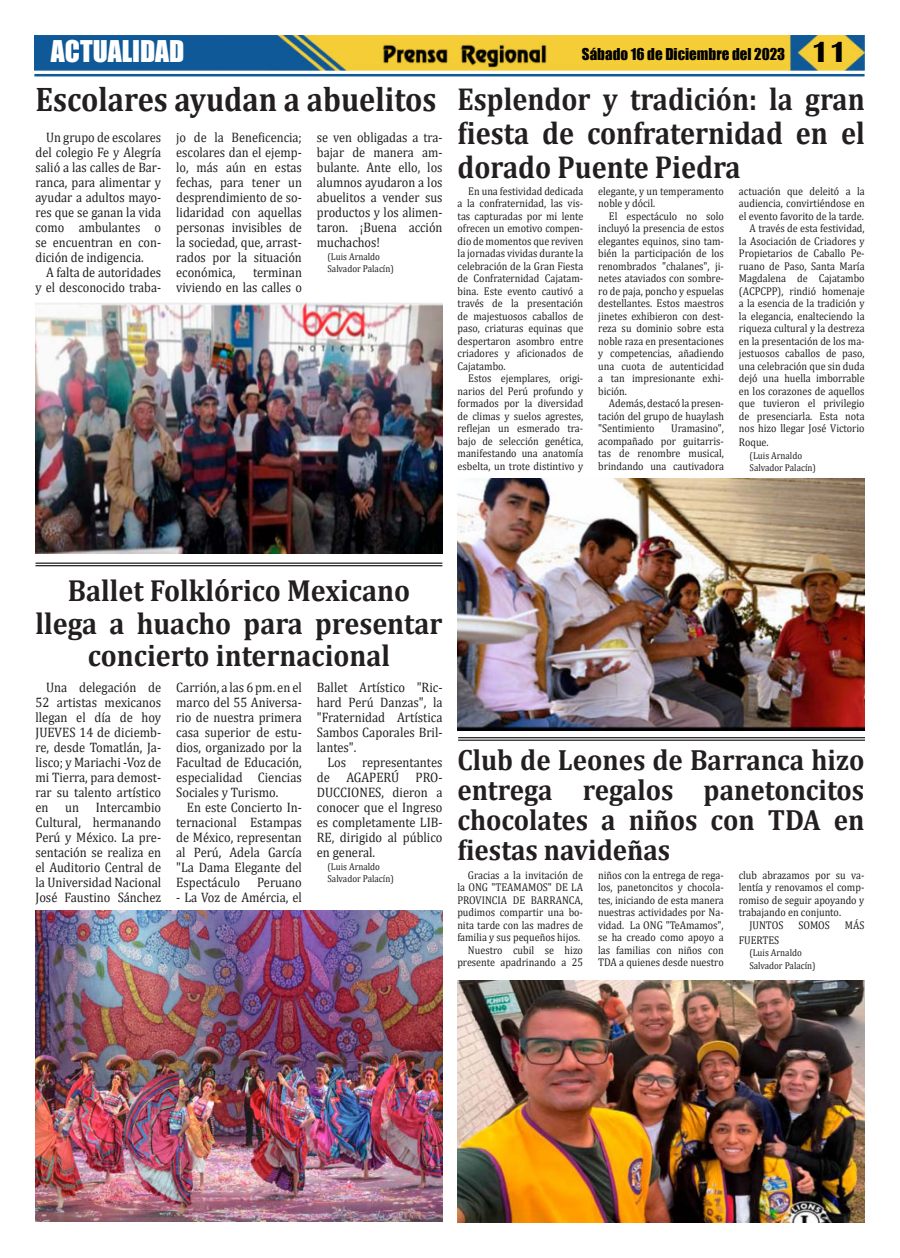
<style>
.page{position:relative;width:900px;height:1258px;background:#fff}
.page>*{position:absolute;margin:0;border:0;box-sizing:border-box;transform-origin:0 0}
.t1{font:700 34.25px "Cambria";color:#231f20;scale:.89 1}
.t2{font:700 31.88px/33.8px "Cambria";color:#231f20;text-align:justify;scale:.89 1}
.t3{font:700 30.62px/32.5px "Cambria";color:#231f20;text-align:center;scale:.92 1}
.t4{font:700 29.38px/30px "Cambria";color:#231f20;text-align:justify;scale:.92 1}
.t5{font:27.5px "Impact";color:#fff}
.t6{font:15px "Impact";color:#000}
.t7{font:13.75px/15px "Cambria";color:#231f20;text-align:justify;scale:.91 1}
.t8{font:13.75px/15px "Cambria";color:#231f20;text-align:justify;scale:.9 1}
.t9{font:11.25px/12.5px "Cambria";color:#231f20;text-align:justify;scale:.9 1}
.t10{font:10px/12.5px "Cambria";color:#231f20;scale:.9 1}
.s1{font-family:"Britannic";font-weight:700;font-size:30px}
</style>
<div class="page">
<img style="left:34px;top:35px;width:831px;height:36px">
<hr style="left:34px;top:74px;width:831px;height:2px;background:#0f5998">
<img style="left:380px;top:41px;width:169px;height:27px">
<hr style="left:36px;top:563px;width:406px;height:1px;background:#231f20">
<hr style="left:36px;top:565px;width:406px;height:1px;background:#231f20">
<img style="left:35px;top:911px;width:407px;height:311px">
<img style="left:36px;top:302px;width:407px;height:252px">
<img style="left:458px;top:478px;width:407px;height:252px">
<img style="left:457px;top:981px;width:407px;height:242px">
<hr style="left:458px;top:737px;width:407px;height:1px;background:#231f20">
<hr style="left:458px;top:740px;width:407px;height:1px;background:#231f20">
<h3 class="t5" style="left:51px;top:36px;width:135px">ACTUALIDAD</h3>
<h3 class="t6" style="left:582px;top:46px;width:267px">Sábado 16 de Diciembre del 2023 <span class="s1">11</span></h3>
<h1 class="t1" style="left:36px;top:86px;width:452px">Escolares ayudan a abuelitos</h1>
<p class="t8" style="left:36px;top:130px;width:141px;text-indent:11px">Un grupo de escolares del colegio Fe y Alegría salió a las calles de Bar&shy;ranca, para alimentar y ayudar a adultos mayo&shy;res que se ganan la vida como ambulantes o se encuentran en con&shy;dición de indigencia.</p>
<p class="t8" style="left:36px;top:265px;width:141px;text-align:right">A falta de autoridades<br>y el desconocido traba-</p>
<h2 class="t2" style="left:458px;top:86px;width:459px">Esplendor y tradición: la gran fiesta de confraternidad en el dorado Puente Piedra</h2>
<p class="t9" style="left:458px;top:185px;width:141px;text-indent:11px">En una festividad dedicada a la confraternidad, las vis&shy;tas capturadas por mi lente ofrecen un emotivo compen&shy;dio de momentos que reviven la jornadas vividas durante la celebración de la Gran Fiesta de Confraternidad Cajatam&shy;bina. Este evento cautivó a través de la presentación de majestuosos caballos de paso, criaturas equinas que despertaron asombro entre criadores y aficionados de Cajatambo.</p>
<p class="t9" style="left:458px;top:372px;width:141px;text-indent:11px">Estos ejemplares, origi&shy;narios del Perú profundo y formados por la diversidad de climas y suelos agrestes, reflejan un esmerado tra&shy;bajo de selección genética, manifestando una anatomía esbelta, un trote distintivo y</p>
<p class="t8" style="left:176px;top:130px;width:141px">jo de la Beneficencia; escolares dan el ejemp&shy;lo, más aún en estas fechas, para tener un desprendimiento de so&shy;lidaridad con aquellas personas invisibles de la sociedad, que, arrast&shy;rados por la situación económica,</p>
<p class="t8" style="left:317px;top:130px;width:141px">se ven obligadas a tra&shy;bajar de manera am&shy;bulante. Ante ello, los alumnos ayudaron a los abuelitos a vender sus productos y los alimen&shy;taron. ¡Buena acción muchachos!</p>
<p class="t10" style="left:328px;top:250px;width:75px">(Luis Arnaldo<br>Salvador Palacín)</p>
<p class="t9" style="left:739px;top:185px;width:141px;text-align:right">actuación que deleitó a la audiencia, convirtiéndose en el evento favorito de la tarde.<br>A través de esta festividad,<br>la Asociación de Criadores y<br>Propietarios de Caballo Pe&shy;ruano de Paso, Santa María<br>Magdalena de Cajatambo (ACPCPP), rindió homenaje a la esencia de la tradición y la elegancia, enalteciendo la riqueza cultural y la destreza en la presentación de los ma&shy;jestuosos caballos de paso, una celebración que sin duda dejó una huella imborrable en los corazones de aquellos que tuvieron el privilegio de presenciarla. Esta nota nos hizo llegar José Victorio</p>
<p class="t9" style="left:739px;top:436px;width:34px">Roque.</p>
<p class="t10" style="left:750px;top:449px;width:75px">(Luis Arnaldo<br>Salvador Palacín)</p>
<p class="t9" style="left:598px;top:185px;width:141px">elegante, y un temperamento noble y dócil.</p>
<p class="t9" style="left:598px;top:210px;width:141px;text-indent:11px">El espectáculo no solo incluyó la presencia de estos elegantes equinos, sino tam&shy;bién la participación de los renombrados "chalanes", ji&shy;netes ataviados con sombre&shy;ro de paja, poncho y espuelas destellantes. Estos maestros jinetes exhibieron con dest&shy;reza su dominio sobre esta noble raza en presentaciones y competencias, añadiendo una cuota de autenticidad a tan impresionante exhi&shy;bición.</p>
<p class="t9" style="left:598px;top:397px;width:141px;text-indent:11px">Además, destacó la presen&shy;tación del grupo de huaylash "Sentimiento</p>
<p class="t8" style="left:176px;top:265px;width:141px;text-align:right">terminan<br>viviendo en las calles o</p>
<p class="t9" style="left:598px;top:422px;width:141px;text-indent:73px">Uramasino", acompañado por guitarris&shy;tas de renombre musical, brindando una cautivadora</p>
<h3 class="t3" style="left:35px;top:577px;width:444px">Ballet Folklórico Mexicano llega a huacho para presentar concierto internacional</h3>
<p class="t7" style="left:35px;top:680px;width:140px;text-indent:11px">Una delegación de 52 artistas mexicanos llegan el día de hoy JUEVES 14 de diciemb&shy;re, desde Tomatlán, Ja&shy;lisco; y Mariachi -Voz de mi Tierra, para demost&shy;rar su talento artístico en un Intercambio Cultural, hermanando Perú y México. La pre&shy;sentación se realiza en el Auditorio Central de la Universidad Nacional José Faustino Sánchez</p>
<p class="t7" style="left:176px;top:680px;width:140px">Carrión, a las 6 pm. en el marco del 55 Aniversa&shy;rio de nuestra primera casa superior de estu&shy;dios, organizado por la Facultad de Educación, especialidad Ciencias Sociales y Turismo.</p>
<p class="t7" style="left:317px;top:680px;width:140px">Ballet Artístico "Ric&shy;hard Perú Danzas", la "Fraternidad Artística Sambos Caporales Bril&shy;lantes".</p>
<p class="t7" style="left:317px;top:755px;width:140px;text-indent:11px">Los representantes de AGAPERÚ PRO-DUCCIONES, dieron a conocer que el Ingreso es completamente LIB-RE, dirigido al público en general.</p>
<p class="t10" style="left:328px;top:860px;width:75px">(Luis Arnaldo<br>Salvador Palacín)</p>
<p class="t7" style="left:176px;top:800px;width:140px;text-indent:11px">En este Concierto In&shy;ternacional Estampas de México, representan al Perú, Adela García "La Dama Elegante del Espectáculo Peruano</p>
<p class="t7" style="left:176px;top:890px;width:140px">- La Voz de Amércia, el</p>
<h3 class="t4" style="left:457px;top:748px;width:444px">Club de Leones de Barranca hizo entrega regalos panetoncitos chocolates a niños con TDA en fiestas navideñas</h3>
<p class="t9" style="left:457px;top:869px;width:141px;text-align:right">Gracias a la invitación de<br>la ONG "TEAMAMOS" DE LA<br>PROVINCIA DE BARRANCA, pudimos compartir una bo&shy;nita tarde con las madres de familia y sus pequeños hijos.<br>Nuestro cubil se hizo presente apadrinando a 25</p>
<p class="t9" style="left:598px;top:869px;width:141px">niños con la entrega de rega&shy;los, panetoncitos y chocola&shy;tes, iniciando de esta manera nuestras actividades por Na&shy;vidad. La ONG "TeAmamos", se ha creado como apoyo a las familias con niños con TDA a quienes desde nuestro</p>
<p class="t9" style="left:739px;top:868px;width:141px">club abrazamos por su va-</p>
<p class="t9" style="left:739px;top:881px;width:141px">lentía y renovamos el comp-</p>
<p class="t9" style="left:739px;top:894px;width:141px">romiso de seguir apoyando y</p>
<p class="t9" style="left:739px;top:906px;width:115px">trabajando en conjunto.</p>
<p class="t9" style="left:749px;top:918px;width:39px">JUNTOS</p>
<p class="t9" style="left:798px;top:918px;width:37px">SOMOS</p>
<p class="t9" style="left:845px;top:918px;width:23px">MÁS</p>
<p class="t9" style="left:739px;top:934px;width:47px">FUERTES</p>
<p class="t10" style="left:749px;top:947px;width:75px">(Luis Arnaldo<br>Salvador Palacín)</p>
</div>
